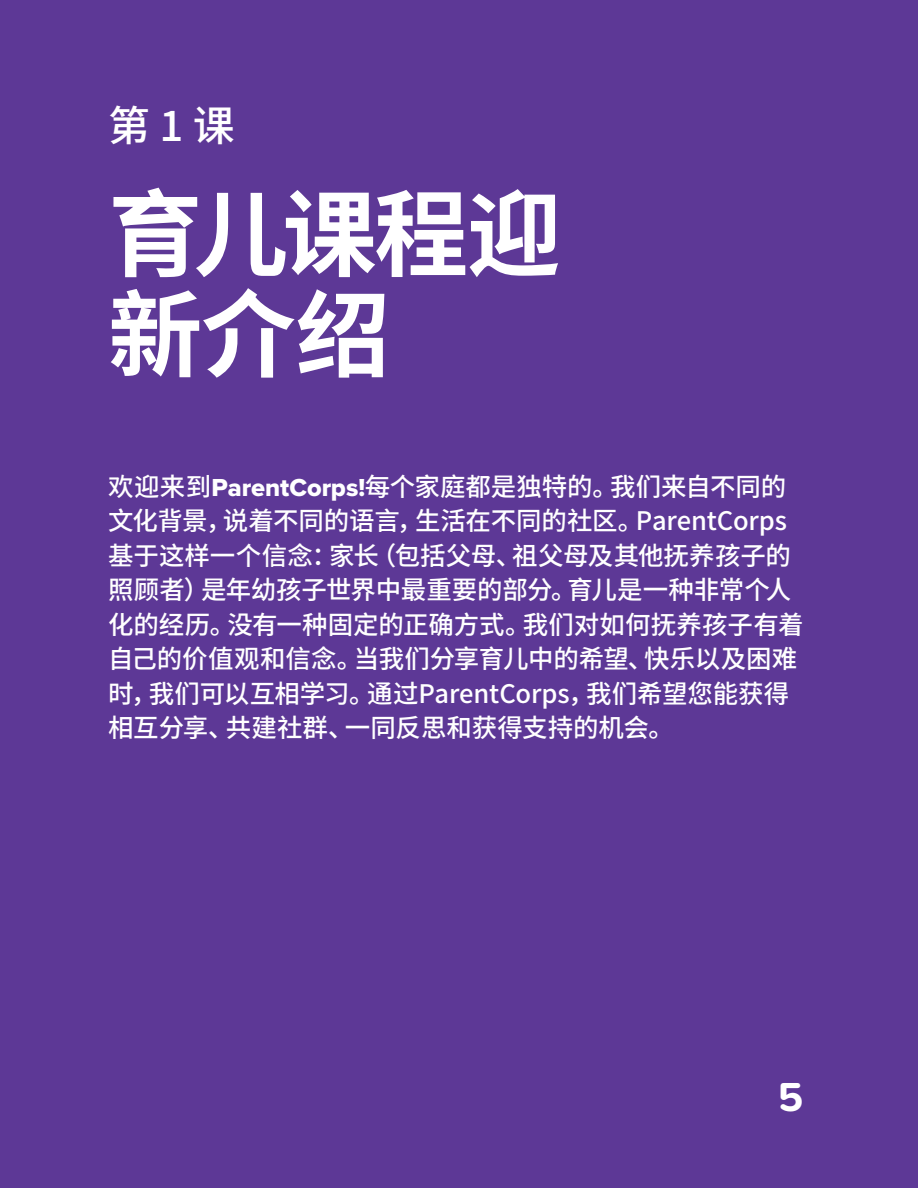
<style>
.page{position:relative;width:918px;height:1188px;background:#5d3896}
.page>*{position:absolute;margin:0;border:0;box-sizing:border-box;transform-origin:0 0}
.t1{font:700 94.5px/100.5px "Source Han Sans CN";letter-spacing:-.025em;color:#fff}
.t2{font:500 42px "Source Han Sans CN";color:#fff}
.t3{font:700 42px "Proxima Soft";color:#fff}
.session_page_body_copy{font:500 25.5px/34.5px "Source Han Sans CN";letter-spacing:-.005em;color:#fff}
.s1{font-family:"Proxima Nova Extrabld";font-weight:400}
</style>
<div class="page">
<p class="t2" style="left:108px;top:102px;width:128px">第 1 课</p>
<p class="t1" style="left:108px;top:186px;width:455px">育儿课程迎新介绍</p>
<p class="session_page_body_copy" style="left:108px;top:469px;width:697px">欢迎来到<span class="s1">ParentCorps!</span>每个家庭都是独特的。我们来自不同的文化背景，说着不同的语言，生活在不同的社区。ParentCorps基于这样一个信念：家长（包括父母、祖父母及其他抚养孩子的照顾者）是年幼孩子世界中最重要的部分。育儿是一种非常个人化的经历。没有一种固定的正确方式。我们对如何抚养孩子有着自己的价值观和信念。当我们分享育儿中的希望、快乐以及困难时，我们可以互相学习。通过ParentCorps，我们希望您能获得相互分享、共建社群、一同反思和获得支持的机会。</p>
<p class="t3" style="left:778px;top:1066px;width:27px">5</p>
</div>
